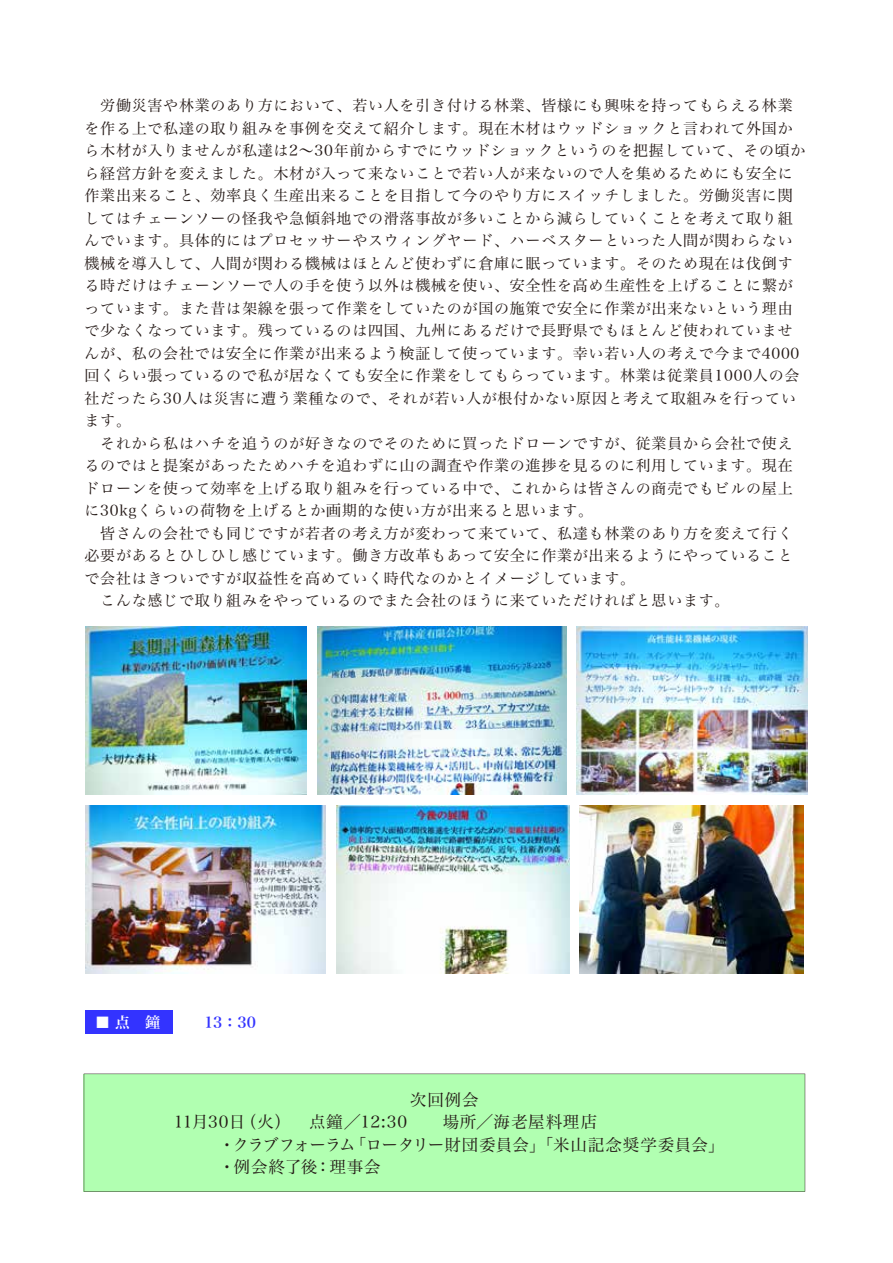
<style>
.page{position:relative;width:893px;height:1263px;background:#fff}
.page>*{position:absolute;margin:0;border:0;box-sizing:border-box;transform-origin:0 0}
.t1{font:16.5px "Hira Min Pro W3";letter-spacing:.025em;color:#231815}
.t2{font:16.5px "Hira Min Pro W3";letter-spacing:.045em;color:#231815}
.t3{font:15px/22.5px "Hira Min Pro W3";letter-spacing:.05em;color:#231815}
.t4{font:15px "Hira Min Pro W6";color:#33f}
.t5{font:15px "Hira Min Pro W6";color:#fff}
</style>
<div class="page">
<div style="left:84px;top:1074px;width:721px;height:118px;background:#b1ffb1"></div>
<div style="left:85px;top:1010px;width:87px;height:23px;background:#33f"></div>
<img style="left:86px;top:627px;width:221px;height:168px">
<img style="left:317px;top:627px;width:249px;height:168px">
<img style="left:577px;top:627px;width:230px;height:168px">
<img style="left:86px;top:805px;width:240px;height:168px">
<img style="left:336px;top:805px;width:233px;height:168px">
<img style="left:580px;top:805px;width:224px;height:168px">
<p class="t3" style="left:85px;top:93px;width:722px">　労働災害や林業のあり方において、若い人を引き付ける林業、皆様にも興味を持ってもらえる林業を作る上で私達の取り組みを事例を交えて紹介します。現在木材はウッドショックと言われて外国から木材が入りませんが私達は2～30年前からすでにウッドショックというのを把握していて、その頃から経営方針を変えました。木材が入って来ないことで若い人が来ないので人を集めるためにも安全に作業出来ること、効率良く生産出来ることを目指して今のやり方にスイッチしました。労働災害に関してはチェーンソーの怪我や急傾斜地での滑落事故が多いことから減らしていくことを考えて取り組んでいます。具体的にはプロセッサーやスウィングヤード、ハーベスターといった人間が関わらない機械を導入して、人間が関わる機械はほとんど使わずに倉庫に眠っています。そのため現在は伐倒する時だけはチェーンソーで人の手を使う以外は機械を使い、安全性を高め生産性を上げることに繋がっています。また昔は架線を張って作業をしていたのが国の施策で安全に作業が出来ないという理由で少なくなっています。残っているのは四国、九州にあるだけで長野県でもほとんど使われていませんが、私の会社では安全に作業が出来るよう検証して使っています。幸い若い人の考えで今まで4000回くらい張っているので私が居なくても安全に作業をしてもらっています。林業は従業員1000人の会社だったら30人は災害に遭う業種なので、それが若い人が根付かない原因と考えて取組みを行っています。<br>　それから私はハチを追うのが好きなのでそのために買ったドローンですが、従業員から会社で使えるのではと提案があったためハチを追わずに山の調査や作業の進捗を見るのに利用しています。現在ドローンを使って効率を上げる取り組みを行っている中で、これからは皆さんの商売でもビルの屋上に30kgくらいの荷物を上げるとか画期的な使い方が出来ると思います。<br>　皆さんの会社でも同じですが若者の考え方が変わって来ていて、私達も林業のあり方を変えて行く必要があるとひしひし感じています。働き方改革もあって安全に作業が出来るようにやっていることで会社はきついですが収益性を高めていく時代なのかとイメージしています。<br>　こんな感じで取り組みをやっているのでまた会社のほうに来ていただければと思います。</p>
<p class="t5" style="left:95px;top:1009px;width:66px">■ 点　鐘</p>
<p class="t4" style="left:204px;top:1009px;width:53px">13：30</p>
<p class="t1" style="left:410px;top:1086px;width:70px">次回例会</p>
<p class="t1" style="left:174px;top:1108px;width:425px">11月30日（火）　点鐘／12:30　　場所／海老屋料理店</p>
<p class="t1" style="left:219px;top:1131px;width:507px">・クラブフォーラム「ロータリー財団委員会」「米山記念奨学委員会」</p>
<p class="t2" style="left:219px;top:1153px;width:163px">・例会終了後：理事会</p>
</div>
